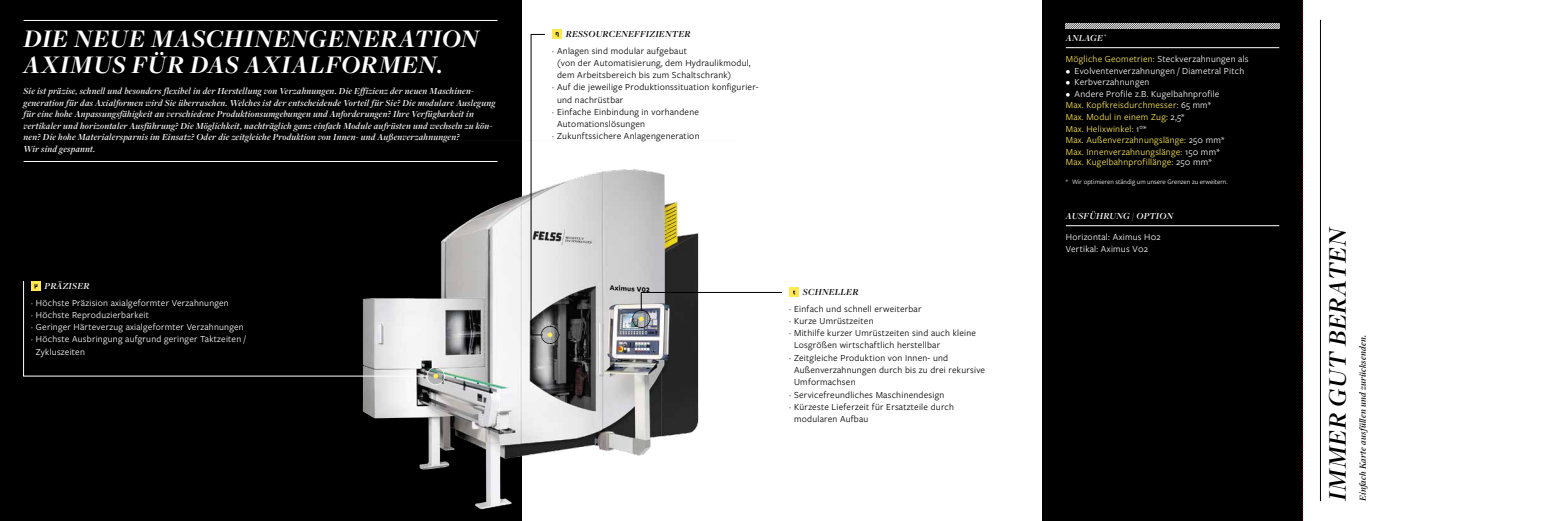
<style>
.page{position:relative;width:1556px;height:521px;background:#fff}
.page>*{position:absolute;margin:0;border:0;box-sizing:border-box;transform-origin:0 0}
.t1{font:italic 700 26.25px/26.2px "Freight Disp Pro";letter-spacing:.02em;color:#fff}
.t2{font:italic 600 26.25px "Freight Disp Pro";color:#000}
.t3{font:italic 600 9.62px/11.5px "Freight Disp Pro";letter-spacing:.025em;color:#fff}
.t4{font:9.62px "Freight Sans Pro";letter-spacing:.025em;color:#000}
.t5{font:9.62px/11.5px "Freight Sans Pro";letter-spacing:.025em;color:#fff}
.t6{font:9.62px/11.5px "Freight Sans Pro";letter-spacing:.025em;color:#ffea53}
.t7{font:italic 600 9.62px "Freight Disp Pro";letter-spacing:.025em;color:#000}
.t8{font:7px "Freight Sans Pro";color:#fff}
.s1{color:#ffea53}
.s2{color:#fff}
</style>
<div class="page">
<div style="left:552px;top:29px;width:10px;height:10px;background:#ffe850"></div>
<svg style="left:789px;top:287px;width:10px;height:10px"></svg>
<div style="left:0;top:0;width:521px;height:521px;background:#000"></div>
<div style="left:1042px;top:0;width:260px;height:521px;background:#000"></div>
<svg style="left:1065px;top:24px;width:214px;height:4px"></svg>
<hr style="left:24px;top:20px;width:473px;height:1px;background:#fff">
<hr style="left:24px;top:161px;width:473px;height:1px;background:#fff">
<hr style="left:1320px;top:20px;width:1px;height:481px;background:#000">
<hr style="left:1065px;top:47px;width:214px;height:1px;background:#fff">
<hr style="left:1065px;top:225px;width:214px;height:1px;background:#fff">
<img style="left:342px;top:140px;width:357px;height:381px">
<svg style="left:1302px;top:0;width:1px;height:521px"></svg>
<svg style="left:23px;top:281px;width:404px;height:95px"></svg>
<svg style="left:530px;top:32px;width:29px;height:312px"></svg>
<svg style="left:632px;top:292px;width:150px;height:36px"></svg>
<svg style="left:426px;top:367px;width:19px;height:18px"></svg>
<h1 class="t1" style="left:24px;top:24px;width:457px">DIE NEUE MASCHINENGENERATION<br>AXIMUS FÜR DAS AXIALFORMEN.</h1>
<p class="t3" style="left:24px;top:85px;width:473px">Sie ist präzise, schnell und besonders flexibel in der Herstellung von Verzahnungen. Die Effizienz der neuen Maschinen&shy;generation für das Axialformen wird Sie überraschen. Welches ist der entscheidende Vorteil für Sie? Die modulare Auslegung für eine hohe Anpassungsfähigkeit an verschiedene Produktionsumgebungen und Anforderungen? Ihre Verfügbarkeit in vertikaler und horizontaler Ausführung? Die Möglichkeit, nachträglich ganz einfach Module aufrüsten und wechseln zu kön&shy;nen? Die hohe Materialersparnis im Einsatz? Oder die zeitgleiche Produktion von Innen- und Außenverzahnungen?<br>Wir sind gespannt.</p>
<p class="t3" style="left:45px;top:280px;width:46px">PRÄZISER</p>
<p class="t5" style="left:31px;top:296px;width:199px">· Höchste Präzision axialgeformter Verzahnungen</p>
<p class="t5" style="left:31px;top:308px;width:119px">· Höchste Reproduzierbarkeit</p>
<p class="t5" style="left:31px;top:321px;width:214px">· Geringer Härteverzug axialgeformter Verzahnungen</p>
<p class="t5" style="left:31px;top:333px;width:216px">· Höchste Ausbringung aufgrund geringer Taktzeiten /</p>
<p class="t5" style="left:36px;top:345px;width:50px">Zykluszeiten</p>
<p class="t7" style="left:566px;top:28px;width:126px">RESSOURCENEFFIZIENTER</p>
<p class="t4" style="left:552px;top:44px;width:136px">· Anlagen sind modular aufgebaut</p>
<p class="t4" style="left:557px;top:56px;width:195px">(von der Automatisierung, dem Hydraulikmodul,</p>
<p class="t4" style="left:557px;top:69px;width:176px">dem Arbeitsbereich bis zum Schaltschrank)</p>
<p class="t4" style="left:552px;top:81px;width:208px">· Auf die jeweilige Produktionssituation konfigurier-</p>
<p class="t4" style="left:557px;top:93px;width:68px">und nachrüstbar</p>
<p class="t4" style="left:552px;top:105px;width:148px">· Einfache Einbindung in vorhandene</p>
<p class="t4" style="left:557px;top:118px;width:89px">Automationslösungen</p>
<p class="t4" style="left:552px;top:130px;width:149px">· Zukunftssichere Anlagengeneration</p>
<p class="t7" style="left:802px;top:286px;width:57px">SCHNELLER</p>
<p class="t4" style="left:789px;top:302px;width:134px">· Einfach und schnell erweiterbar</p>
<p class="t4" style="left:789px;top:314px;width:86px">· Kurze Umrüstzeiten</p>
<p class="t4" style="left:789px;top:327px;width:188px">· Mithilfe kurzer Umrüstzeiten sind auch kleine</p>
<p class="t4" style="left:794px;top:339px;width:147px">Losgrößen wirtschaftlich herstellbar</p>
<p class="t4" style="left:789px;top:351px;width:160px">· Zeitgleiche Produktion von Innen- und</p>
<p class="t4" style="left:794px;top:363px;width:192px">Außenverzahnungen durch bis zu drei rekursive</p>
<p class="t4" style="left:794px;top:376px;width:63px">Umformachsen</p>
<p class="t4" style="left:789px;top:388px;width:157px">· Servicefreundliches Maschinendesign</p>
<p class="t4" style="left:789px;top:400px;width:166px">· Kürzeste Lieferzeit für Ersatzteile durch</p>
<p class="t4" style="left:794px;top:412px;width:76px">modularen Aufbau</p>
<p class="t3" style="left:1065px;top:32px;width:41px">ANLAGE <sup>*</sup></p>
<p class="t5" style="left:1065px;top:53px;width:184px"><span class="s1">Mögliche Geometrien:</span> Steckverzahnungen als</p>
<p class="t5" style="left:1065px;top:64px;width:180px">• Evolventenverzahnungen / Diametral Pitch</p>
<p class="t5" style="left:1065px;top:76px;width:85px">• Kerbverzahnungen</p>
<p class="t6" style="left:1065px;top:88px;width:160px"><span class="s2">• Andere Profile z.B. Kugelbahnprofile </span>Max. Kopfkreisdurchmesser: <span class="s2">65 mm* </span>Max. Modul in einem Zug: <span class="s2">2,5*<br></span>Max. Helixwinkel: <span class="s2">1°*<br></span>Max. Außenverzahnungslänge: <span class="s2">250 mm* </span>Max. Innenverzahnungslänge: <span class="s2">150 mm*</span></p>
<p class="t6" style="left:1065px;top:156px;width:147px">Max. Kugelbahnprofillänge: <span class="s2">250 mm*</span></p>
<p class="t8" style="left:1065px;top:177px;width:163px">* Wir optimieren ständig um unsere Grenzen zu erweitern.</p>
<p class="t3" style="left:1065px;top:210px;width:109px">AUSFÜHRUNG / OPTION</p>
<p class="t5" style="left:1065px;top:231px;width:96px">Horizontal: Aximus H02<br>Vertikal: Aximus V02</p>
<h1 class="t2" style="left:1320px;top:501px;width:276px;rotate:-90deg">IMMER GUT BERATEN</h1>
<p class="t7" style="left:1356px;top:501px;width:167px;rotate:-90deg">Einfach Karte ausfüllen und zurücksenden.</p>
</div>
